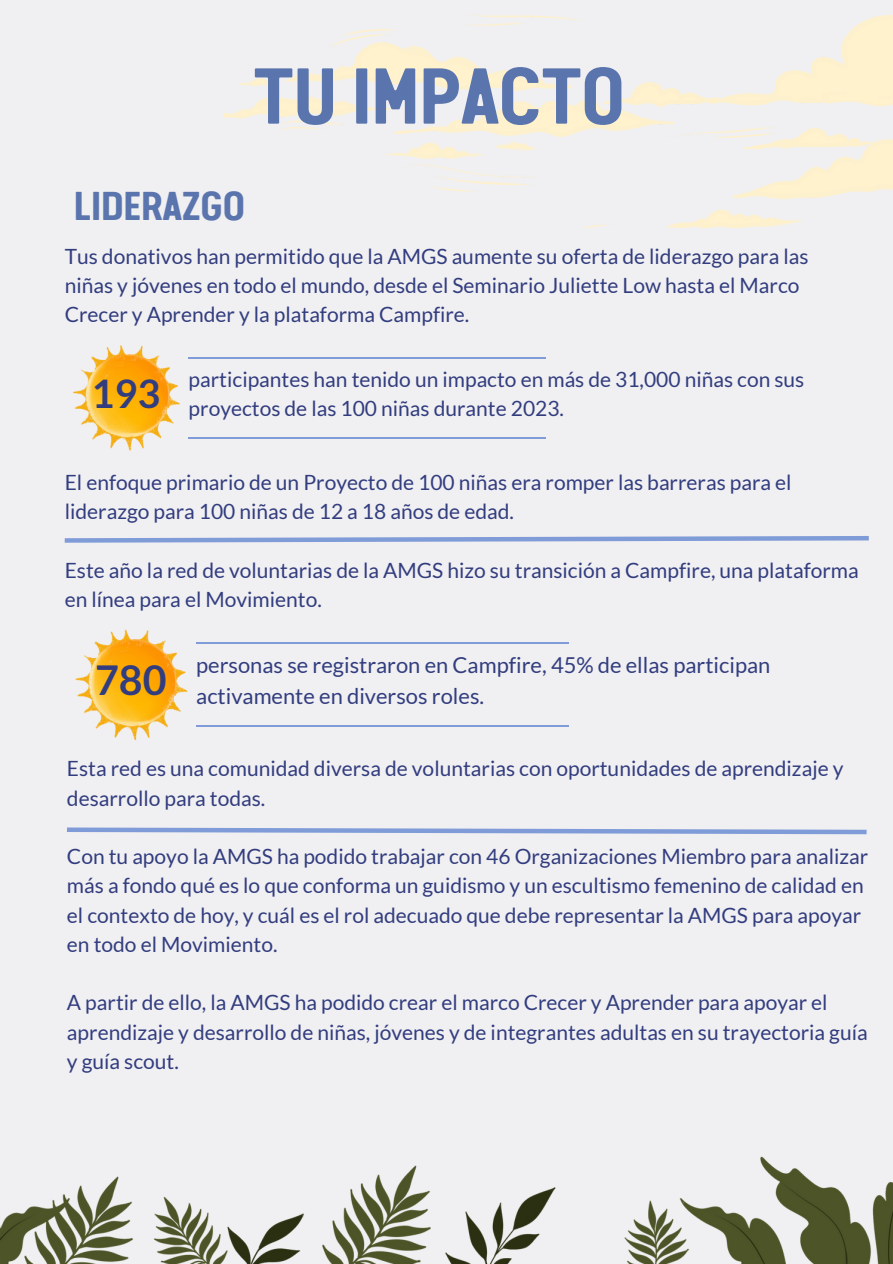
<style>
.page{position:relative;width:893px;height:1264px;background:#fff}
.page>*{position:absolute;margin:0;border:0;box-sizing:border-box;transform-origin:0 0}
.t1{font:700 79.5px "Van Condensed W01";letter-spacing:-.055em;color:#5a75ad}
.t2{font:700 41.1px "Lato";color:#323d7f}
.t3{font:700 40.5px "Van Condensed W01";letter-spacing:-.055em;color:#5a75ad}
.t4{font:700 39.45px "Lato";color:#323d7f}
.t5{font:21.9px "Lato";color:#323d7f}
.t6{font:21px/29.2px "Lato";color:#323d7f}
</style>
<div class="page">
<div style="left:0;top:0;width:892px;height:1263px;background:#f0eff1"></div>
<img style="left:224px;top:15px;width:668px;height:213px">
<img style="left:0;top:1156px;width:892px;height:107px">
<img style="left:73px;top:345px;width:107px;height:106px">
<hr style="left:188px;top:436px;width:357px;height:2px;background:#7f9cd8">
<hr style="left:188px;top:357px;width:357px;height:1px;background:#7f9cd8">
<img style="left:75px;top:629px;width:113px;height:112px">
<hr style="left:196px;top:725px;width:372px;height:2px;background:#7f9cd8">
<hr style="left:196px;top:642px;width:372px;height:1px;background:#7f9cd8">
<svg style="left:67px;top:827px;width:800px;height:8px"></svg>
<svg style="left:64px;top:536px;width:805px;height:7px"></svg>
<h2 class="t1" style="left:251px;top:33px;width:377px">TU IMPACTO</h2>
<p class="t3" style="left:73px;top:174px;width:175px">LIDERAZGO</p>
<p class="t6" style="left:65px;top:241px;width:745px">Tus donativos han permitido que la AMGS aumente su oferta de liderazgo para las niñas y jóvenes en todo el mundo, desde el Seminario Juliette Low hasta el Marco<br>Crecer y Aprender y la plataforma Campfire.</p>
<p class="t4" style="left:92px;top:369px;width:70px">193</p>
<p class="t6" style="left:188px;top:364px;width:617px">participantes han tenido un impacto en más de 31,000 niñas con sus</p>
<p class="t6" style="left:188px;top:393px;width:377px">proyectos de las 100 niñas durante 2023.</p>
<h3 class="t6" style="left:65px;top:467px;width:728px">El enfoque primario de un Proyecto de 100 niñas era romper las barreras para el liderazgo para 100 niñas de 12 a 18 años de edad.</h3>
<p class="t6" style="left:65px;top:555px;width:795px">Este año la red de voluntarias de la AMGS hizo su transición a Campfire, una plataforma en línea para el Movimiento.</p>
<h3 class="t2" style="left:95px;top:654px;width:73px">780</h3>
<p class="t5" style="left:196px;top:651px;width:575px">personas se registraron en Campfire, 45% de ellas participan</p>
<p class="t5" style="left:196px;top:682px;width:289px">activamente en diversos roles.</p>
<p class="t6" style="left:67px;top:753px;width:778px">Esta red es una comunidad diversa de voluntarias con oportunidades de aprendizaje y desarrollo para todas.</p>
<p class="t6" style="left:67px;top:841px;width:802px">Con tu apoyo la AMGS ha podido trabajar con 46 Organizaciones Miembro para analizar más a fondo qué es lo que conforma un guidismo y un escultismo femenino de calidad en el contexto de hoy, y cuál es el rol adecuado que debe representar la AMGS para apoyar en todo el Movimiento.</p>
<p class="t6" style="left:67px;top:987px;width:802px">A partir de ello, la AMGS ha podido crear el marco Crecer y Aprender para apoyar el aprendizaje y desarrollo de niñas, jóvenes y de integrantes adultas en su trayectoria guía y guía scout.</p>
</div>
